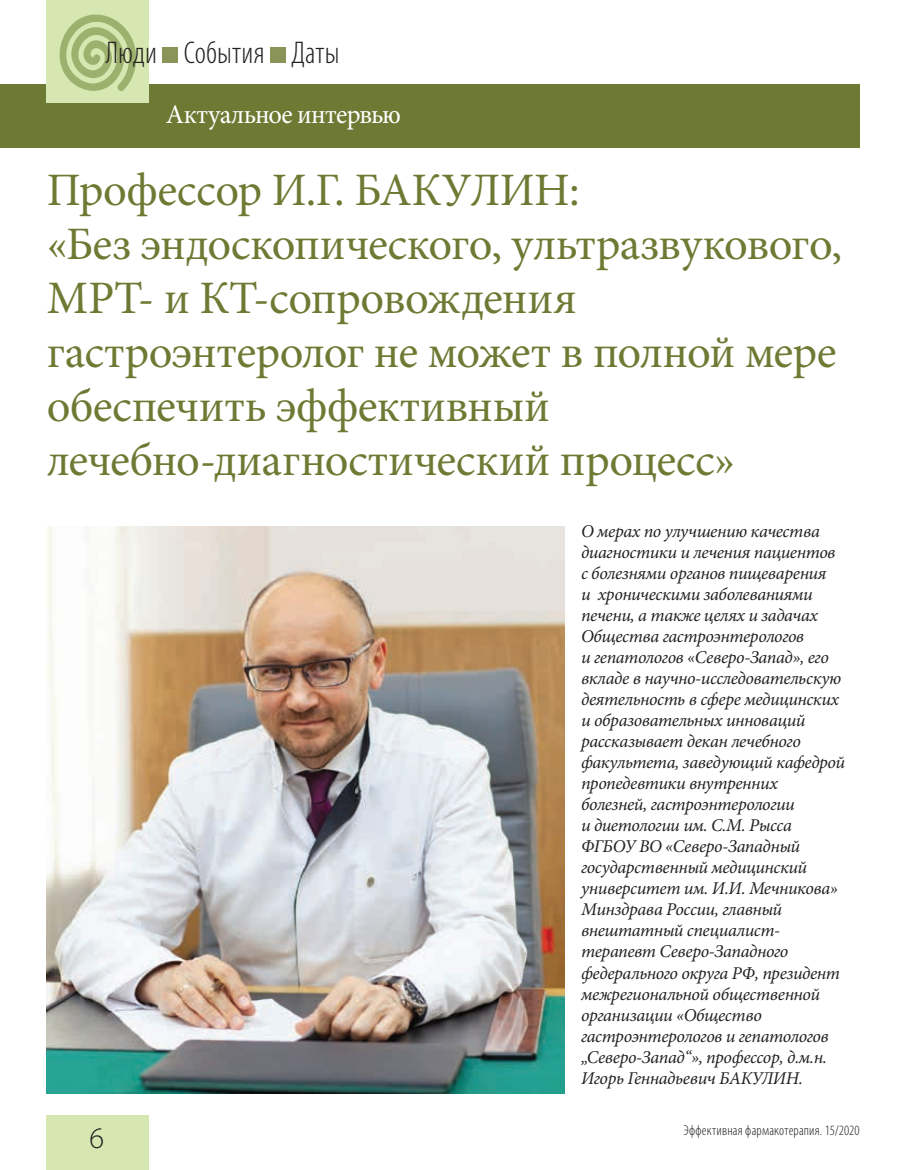
<style>
.page{position:relative;width:915px;height:1170px;background:#fff}
.page>*{position:absolute;margin:0;border:0;box-sizing:border-box;transform-origin:0 0}
.t1{font:46.5px/54px "Minion Pro";letter-spacing:-.01em;color:#6e7a33}
.t2{font:300 condensed 31.5px "Myriad Pro";letter-spacing:.005em;color:#231f20}
.t3{font:300 30px "Myriad Pro";color:#231f20}
.t4{font:27px "Minion Pro";letter-spacing:-.025em;color:#fff}
.t5{font:italic 18px/21px "Minion Pro";letter-spacing:-.02em;color:#231f20}
.t6{font:300 condensed 14.25px "Myriad Pro";letter-spacing:.015em;color:#231f20}
</style>
<div class="page">
<div style="left:47px;top:1114px;width:102px;height:55px;background:#d7e7b1"></div>
<div style="left:0;top:84px;width:859px;height:63px;background:#6e7a33"></div>
<div style="left:47px;top:0;width:102px;height:102px;background:#d7e7b1"></div>
<svg style="left:59px;top:15px;width:78px;height:76px"></svg>
<div style="left:162px;top:47px;width:16px;height:16px;background:#8a9459"></div>
<div style="left:270px;top:47px;width:16px;height:16px;background:#8a9459"></div>
<img style="left:47px;top:527px;width:517px;height:566px">
<h2 class="t2" style="left:106px;top:34px;width:235px">Люди События Даты</h2>
<h3 class="t4" style="left:166px;top:96px;width:236px">Актуальное интервью</h3>
<h1 class="t1" style="left:47px;top:164px;width:796px">Профессор И.Г. БАКУЛИН:<br>«Без эндоскопического, ультразвукового,<br>МРТ- и КТ-сопровождения гастроэнтеролог не может в полной мере обеспечить эффективный лечебно-диагностический процесс»</h1>
<p class="t5" style="left:580px;top:521px;width:265px">О мерах по улучшению качества диагностики и лечения пациентов с болезнями органов пищеварения<br>и хроническими заболеваниями печени, а также целях и задачах<br>Общества гастроэнтерологов<br>и гепатологов «Северо-Запад», его вкладе в научно-исследовательскую деятельность в сфере медицинских и образовательных инноваций рассказывает декан лечебного факультета, заведующий кафедрой пропедевтики внутренних болезней, гастроэнтерологии<br>и диетологии им. С.М. Рысса<br>ФГБОУ ВО «Северо-Западный государственный медицинский университет им. И.И. Мечникова»<br>Минздрава России, главный внештатный специалист&shy;терапевт Северо-Западного федерального округа РФ, президент межрегиональной общественной организации «Общество гастроэнтерологов и гепатологов „Северо-Запад“», профессор, д.м.н.<br>Игорь Геннадьевич БАКУЛИН.</p>
<h3 class="t3" style="left:89px;top:1119px;width:16px">6</h3>
<p class="t6" style="left:683px;top:1121px;width:178px">Эффективная фармакотерапия. 15/2020</p>
</div>
